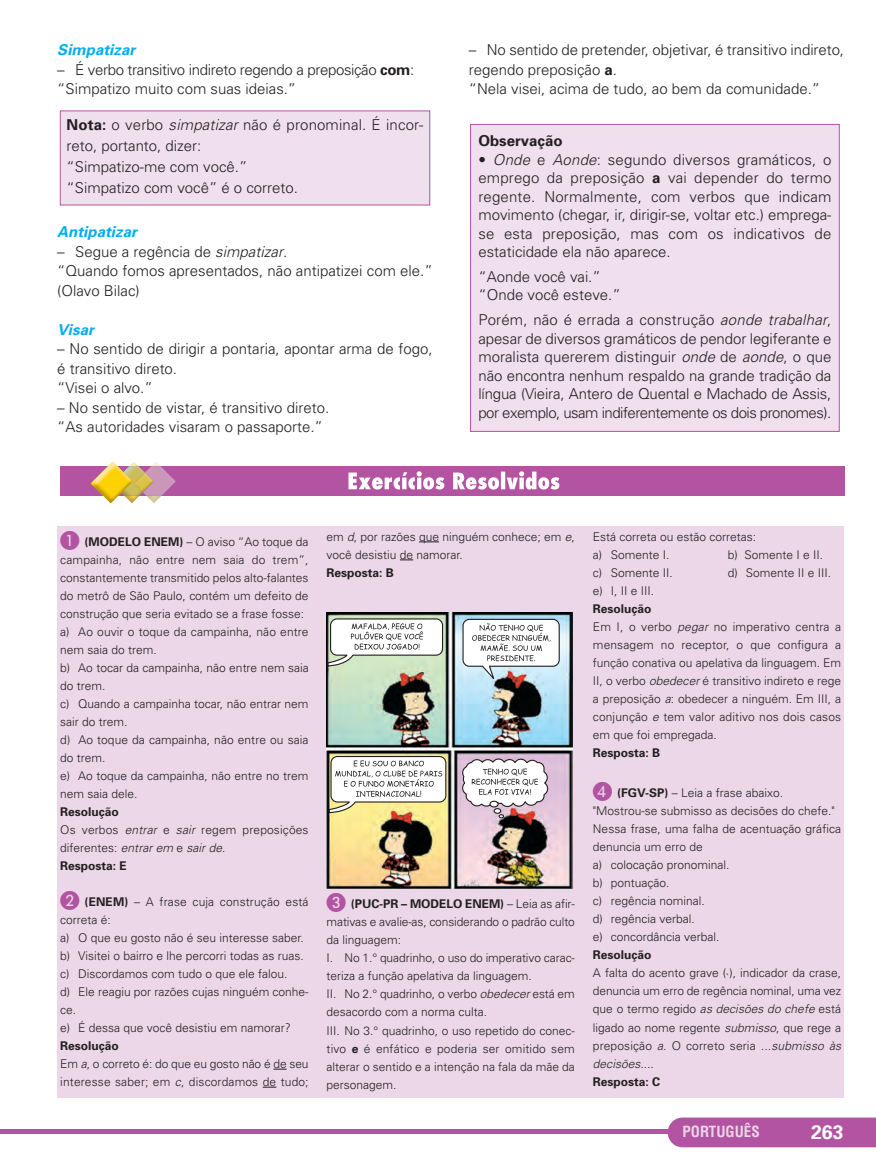
<style>
.page{position:relative;width:876px;height:1174px;background:#fff}
.page>*{position:absolute;margin:0;border:0;box-sizing:border-box;transform-origin:0 0}
.t1{font:700 19.5px "Univers";color:#fff}
.t2{font:300 15px/18.5px "Univers";color:#231f20}
.t3{font:300 15px/19.5px "Univers";letter-spacing:-.025em;color:#231f20}
.t4{font:italic 700 15px "Univers";color:#00aeef}
.t5{font:700 15px "Univers";color:#231f20}
.t6{font:700 condensed 15px "Helvetica";color:#ebd7e8}
.t7{font:300 12px/18px "Univers";color:#231f20}
.t8{font:700 12px "Univers";color:#231f20}
.s1{font-weight:700}
.s2{font-style:italic}
.s3{font-family:"European Pi One";font-weight:400;font-size:19.5px;color:#b254a1}
</style>
<div class="page">
<hr style="left:0;top:1129px;width:876px;height:4px;background:#b254a1">
<div style="left:667px;top:1117px;width:209px;height:30px;background:#b254a1"></div>
<div style="left:57px;top:526px;width:787px;height:571px;background:#ebd7e8"></div>
<svg style="left:273px;top:1068px;width:14px;height:1px"></svg>
<svg style="left:263px;top:1086px;width:13px;height:1px"></svg>
<svg style="left:419px;top:541px;width:20px;height:1px"></svg>
<svg style="left:400px;top:559px;width:13px;height:1px"></svg>
<img style="left:326px;top:613px;width:246px;height:275px">
<svg style="left:327px;top:617px;width:117px;height:50px;background:#d4d9d0"></svg>
<svg style="left:462px;top:618px;width:98px;height:65px;background:#d2d6d9"></svg>
<svg style="left:328px;top:755px;width:119px;height:58px;background:#dbd8c6"></svg>
<svg style="left:461px;top:758px;width:88px;height:49px;background:#dbd6da"></svg>
<svg style="left:489px;top:800px;width:9px;height:7px"></svg>
<svg style="left:493px;top:808px;width:8px;height:5px"></svg>
<svg style="left:498px;top:814px;width:6px;height:4px"></svg>
<div style="left:60px;top:466px;width:784px;height:29px;background:#b254a1"></div>
<img style="left:146px;top:462px;width:16px;height:41px">
<img style="left:145px;top:466px;width:31px;height:29px">
<img style="left:134px;top:462px;width:6px;height:39px">
<img style="left:134px;top:466px;width:11px;height:29px">
<img style="left:134px;top:472px;width:20px;height:20px">
<svg style="left:133px;top:462px;width:1px;height:40px"></svg>
<img style="left:91px;top:461px;width:42px;height:42px">
<svg style="left:348px;top:471px;width:211px;height:18px"></svg>
<div style="left:471px;top:125px;width:368px;height:306px;background:#f0e0ed"></div>
<div style="left:470px;top:124px;width:369px;height:307px;border:1px solid #b254a1"></div>
<div style="left:61px;top:111px;width:368px;height:94px;background:#f0e0ed"></div>
<p class="t4" style="left:57px;top:45px;width:82px">Simpatizar</p>
<p class="t3" style="left:57px;top:61px;width:358px">– É verbo transitivo indireto regendo a preposição <span class="s1">com</span>: “Simpatizo muito com suas ideias.”</p>
<p class="t2" style="left:67px;top:116px;width:358px;line-height:21px"><span class="s1">Nota:</span> o verbo <span class="s2">simpatizar</span> não é pronominal. É incor - reto, portanto, dizer:<br>“Simpatizo-me com você.”<br>“Simpatizo com você” é o correto.</p>
<p class="t4" style="left:57px;top:226px;width:84px">Antipatizar</p>
<p class="t2" style="left:57px;top:243px;width:377px;line-height:19.5px">– Segue a regência de <span class="s2">simpatizar</span>.<br>“Quando fomos apresentados, não antipatizei com ele.” (Olavo Bilac)</p>
<p class="t4" style="left:57px;top:324px;width:41px">Visar</p>
<p class="t2" style="left:57px;top:340px;width:377px;line-height:19.5px">– No sentido de dirigir a pontaria, apontar arma de fogo, é transitivo direto.<br>“Visei o alvo.”</p>
<p class="t2" style="left:57px;top:399px;width:273px;line-height:19.5px">– No sentido de vistar, é transitivo direto. “As autoridades visaram o passaporte.”</p>
<p class="t2" style="left:469px;top:42px;width:377px;line-height:19.5px">– No sentido de pretender, objetivar, é transitivo indireto, regendo preposição <span class="s1">a</span>.<br>“Nela visei, acima de tudo, ao bem da comunidade.”</p>
<p class="t5" style="left:478px;top:135px;width:86px">Observação</p>
<p class="t2" style="left:478px;top:151px;width:355px;text-align:justify">• <span class="s2">Onde</span> e <span class="s2">Aonde</span>: segundo diversos gramáticos, o emprego da preposição <span class="s1">a</span> vai depender do termo regente. Normalmente, com verbos que indicam movimento (chegar, ir, dirigir-se, voltar etc.) emprega&shy;se esta preposição, mas com os indicativos de estaticidade ela não aparece.</p>
<p class="t2" style="left:478px;top:269px;width:144px">“Aonde você vai.” “Onde você esteve.”</p>
<p class="t2" style="left:478px;top:312px;width:354px;text-align:justify">Porém, não é errada a construção <span class="s2">aonde trabalhar</span>, apesar de diversos gramáticos de pendor legiferante e moralista quererem distinguir <span class="s2">onde</span> de <span class="s2">aonde</span>, o que não encontra nenhum respaldo na grande tradição da língua (Vieira, Antero de Quental e Machado de Assis, por exemplo, usam indife ren temente os dois pronomes).</p>
<p class="t7" style="left:60px;top:533px;width:250px"><span class="s3">A</span> <span class="s1">(MODELO ENEM)</span> – O aviso “Ao toque da campainha, não entre nem saia do trem”, constantemente transmitido pelos alto-falantes do metrô de São Paulo, contém um defeito de construção que seria evitado se a frase fosse: a) Ao ouvir o toque da campainha, não entre nem saia do trem.<br>b) Ao tocar da campainha, não entre nem saia do trem.<br>c) Quando a campainha tocar, não entrar nem sair do trem.<br>d) Ao toque da campainha, não entre ou saia do trem.<br>e) Ao toque da campainha, não entre no trem nem saia dele.</p>
<p class="t7" style="left:60px;top:803px;width:250px"><span class="s1">Resolução<br></span>Os verbos <span class="s2">entrar</span> e <span class="s2">sair</span> regem preposições diferentes: <span class="s2">entrar em</span> e <span class="s2">sair de</span>.<br><span class="s1">Resposta: E</span></p>
<p class="t7" style="left:60px;top:893px;width:250px"><span class="s3">B</span> <span class="s1">(ENEM)</span> – A frase cuja construção está correta é:<br>a) O que eu gosto não é seu interesse saber. b) Visitei o bairro e lhe percorri todas as ruas. c) Discordamos com tudo o que ele falou.<br>d) Ele reagiu por razões cujas ninguém conhe - ce.<br>e) É dessa que você desistiu em namorar?</p>
<p class="t7" style="left:60px;top:1037px;width:250px"><span class="s1">Resolução<br></span>Em <span class="s2">a</span>, o correto é: do que eu gosto não é de seu interesse saber; em <span class="s2">c</span>, discordamos de tudo;</p>
<p class="t7" style="left:326px;top:528px;width:250px">em <span class="s2">d</span>, por razões que ninguém conhece; em <span class="s2">e</span>, você desistiu de namorar.</p>
<p class="t8" style="left:326px;top:568px;width:69px">Resposta: B</p>
<p class="t7" style="left:326px;top:896px;width:250px"><span class="s3">C</span> <span class="s1">(PUC-PR – MODELO ENEM)</span> – Leia as afir - ma tivas e avalie-as, considerando o padrão culto da linguagem:<br>I. No 1.° quadrinho, o uso do imperativo carac - teriza a função apelativa da linguagem.<br>II. No 2.° quadrinho, o verbo <span class="s2">obedecer</span>está em desacordo com a norma culta.<br>III. No 3.° quadrinho, o uso repetido do conec - tivo <span class="s1">e</span> é enfático e poderia ser omitido sem alterar o sentido e a intenção na fala da mãe da personagem.</p>
<p class="t7" style="left:593px;top:528px;width:165px">Está correta ou estão corretas: a) Somente I.</p>
<p class="t7" style="left:728px;top:546px;width:97px">b) Somente I e II.</p>
<p class="t7" style="left:593px;top:564px;width:81px">c) Somente II.</p>
<p class="t7" style="left:728px;top:564px;width:105px">d) Somente II e III.</p>
<p class="t7" style="left:593px;top:582px;width:63px">e) I, II e III.</p>
<p class="t7" style="left:593px;top:600px;width:250px"><span class="s1">Resolução<br></span>Em I, o verbo <span class="s2">pegar</span> no imperativo centra a mensagem no receptor, o que configura a função conativa ou apelativa da linguagem. Em II, o verbo <span class="s2">obedecer</span>é transitivo indireto e rege a preposição <span class="s2">a</span>: obedecer a ninguém. Em III, a conjunção <span class="s2">e</span> tem valor aditivo nos dois casos em que foi empregada.</p>
<p class="t8" style="left:593px;top:748px;width:69px">Resposta: B</p>
<p class="t7" style="left:593px;top:785px;width:250px"><span class="s3">D</span> <span class="s1">(FGV-SP)</span> – Leia a frase abaixo. "Mostrou-se submisso as decisões do chefe."<br>Nessa frase, uma falha de acentuação gráfica denun cia um erro de<br>a) colocação pronominal.<br>b) pontuação.<br>c) regência nominal.<br>d) regência verbal.<br>e) concordância verbal.</p>
<p class="t8" style="left:593px;top:950px;width:60px">Resolução</p>
<p class="t7" style="left:593px;top:965px;width:252px">A falta do acento grave (`), indicador da crase, denuncia um erro de regência nominal, uma vez que o termo regido <span class="s2">as decisões do chefe</span> está ligado ao nome regente <span class="s2">submisso</span>, que rege a preposição <span class="s2">a</span>. O correto seria <span class="s2">...submisso às decisões...</span>.<br><span class="s1">Resposta: C</span></p>
<p class="t6" style="left:682px;top:1125px;width:79px">PORTUGUÊS</p>
<h1 class="t1" style="left:811px;top:1124px;width:34px">263</h1>
</div>
